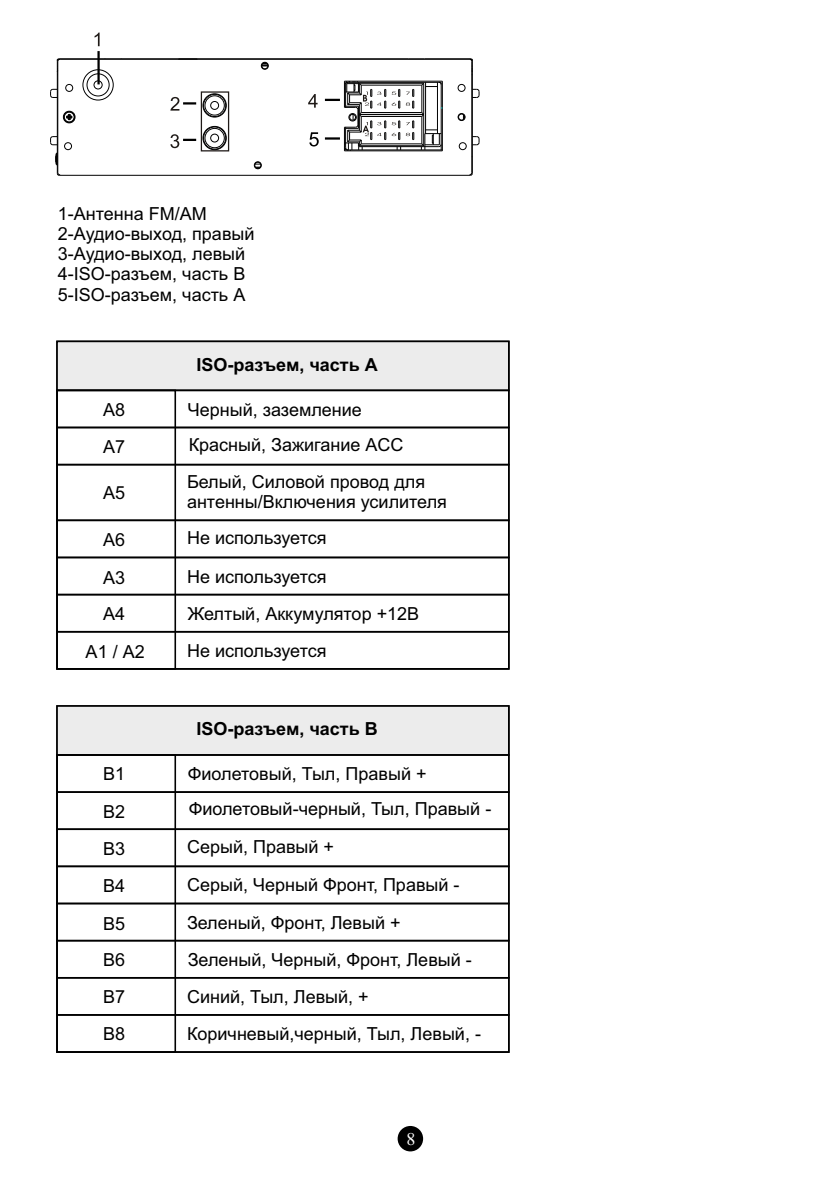
<style>
.page{position:relative;width:817px;height:1193px;background:#fff}
.page>*{position:absolute;margin:0;border:0;box-sizing:border-box;transform-origin:0 0}
.t1{font:18px/20px "Arial";color:#000}
.t2{font:700 18px "Arial";color:#000}
.t3{font:18px "Times New Roman";color:#fff}
</style>
<div class="page">
<div style="left:397px;top:1126px;width:26px;height:25px;background:#000;border-radius:50%"></div>
<div style="left:203px;top:126px;width:23px;height:24px;border:1px solid #000;border-radius:50%"></div>
<div style="left:203px;top:127px;width:23px;height:22px;border:1px solid #000;border-radius:50%"></div>
<div style="left:203px;top:94px;width:23px;height:23px;border:1px solid #000;border-radius:50%"></div>
<div style="left:205px;top:128px;width:19px;height:20px;border:1px solid #000;border-radius:50%"></div>
<div style="left:210px;top:134px;width:9px;height:8px;border:1px solid #000;border-radius:50%"></div>
<div style="left:205px;top:96px;width:19px;height:19px;border:1px solid #000;border-radius:50%"></div>
<div style="left:210px;top:101px;width:9px;height:9px;border:1px solid #000;border-radius:50%"></div>
<div style="left:201px;top:91px;width:28px;height:60px;border:1px solid #1f1a17"></div>
<div style="left:83px;top:69px;width:30px;height:31px;border:1px solid #000;border-radius:50%"></div>
<div style="left:87px;top:74px;width:22px;height:22px;border:1px solid #000;border-radius:50%"></div>
<div style="left:94px;top:81px;width:8px;height:8px;border:1px solid #000;border-radius:50%"></div>
<hr style="left:344px;top:81px;width:98px;height:1px;background:#000">
<hr style="left:344px;top:150px;width:98px;height:1px;background:#000">
<hr style="left:442px;top:81px;width:1px;height:70px;background:#000">
<hr style="left:348px;top:82px;width:91px;height:1px;background:#000">
<hr style="left:359px;top:83px;width:64px;height:1px;background:#000">
<hr style="left:361px;top:85px;width:61px;height:1px;background:#000">
<hr style="left:361px;top:112px;width:61px;height:1px;background:#000">
<hr style="left:359px;top:114px;width:64px;height:1px;background:#000">
<hr style="left:361px;top:116px;width:61px;height:1px;background:#000">
<hr style="left:361px;top:143px;width:61px;height:1px;background:#000">
<hr style="left:359px;top:145px;width:64px;height:1px;background:#000">
<hr style="left:358px;top:146px;width:81px;height:1px;background:#000">
<hr style="left:352px;top:149px;width:69px;height:1px;background:#000">
<svg style="left:421px;top:82px;width:21px;height:68px"></svg>
<hr style="left:97px;top:51px;width:3px;height:33px;background:#000">
<svg style="left:325px;top:81px;width:89px;height:70px"></svg>
<svg style="left:309px;top:132px;width:9px;height:14px"></svg>
<hr style="left:472px;top:72px;width:1px;height:101px;background:#000">
<hr style="left:59px;top:175px;width:411px;height:1px;background:#000">
<div style="left:458px;top:114px;width:7px;height:6px;border:1px solid #000;border-radius:50%"></div>
<svg style="left:50px;top:89px;width:7px;height:9px"></svg>
<svg style="left:50px;top:136px;width:7px;height:9px"></svg>
<svg style="left:472px;top:89px;width:7px;height:9px"></svg>
<svg style="left:472px;top:136px;width:7px;height:9px"></svg>
<div style="left:261px;top:62px;width:7px;height:7px;border:1px solid #000;border-radius:50%"></div>
<hr style="left:471px;top:62px;width:1px;height:110px;background:#000">
<hr style="left:60px;top:59px;width:409px;height:1px;background:#000">
<hr style="left:57px;top:62px;width:1px;height:110px;background:#000">
<div style="left:457px;top:113px;width:8px;height:8px;border:1px solid #000;border-radius:50%"></div>
<div style="left:459px;top:142px;width:7px;height:8px;border:1px solid #000;border-radius:50%"></div>
<div style="left:457px;top:84px;width:8px;height:8px;border:1px solid #000;border-radius:50%"></div>
<div style="left:65px;top:84px;width:8px;height:8px;border:1px solid #000;border-radius:50%"></div>
<div style="left:64px;top:142px;width:8px;height:8px;border:1px solid #000;border-radius:50%"></div>
<div style="left:254px;top:162px;width:7px;height:7px;border:1px solid #000;border-radius:50%"></div>
<div style="left:261px;top:62px;width:7px;height:8px;border:1px solid #000;border-radius:50%"></div>
<svg style="left:57px;top:172px;width:4px;height:4px"></svg>
<hr style="left:424px;top:58px;width:46px;height:1px;background:#000">
<hr style="left:121px;top:58px;width:287px;height:1px;background:#000">
<hr style="left:60px;top:58px;width:45px;height:1px;background:#000">
<svg style="left:408px;top:58px;width:16px;height:1px"></svg>
<svg style="left:178px;top:59px;width:20px;height:1px"></svg>
<svg style="left:105px;top:58px;width:17px;height:1px"></svg>
<svg style="left:57px;top:58px;width:4px;height:17px"></svg>
<svg style="left:469px;top:58px;width:4px;height:17px"></svg>
<svg style="left:262px;top:63px;width:6px;height:3px"></svg>
<div style="left:63px;top:111px;width:12px;height:12px;border:1px solid #000;border-radius:50%"></div>
<div style="left:64px;top:112px;width:10px;height:10px;border:1px solid #000;border-radius:50%"></div>
<div style="left:64px;top:111px;width:11px;height:12px;border:1px solid #000;border-radius:50%"></div>
<svg style="left:66px;top:114px;width:6px;height:6px"></svg>
<svg style="left:55px;top:152px;width:3px;height:14px"></svg>
<svg style="left:255px;top:164px;width:5px;height:5px"></svg>
<svg style="left:94px;top:33px;width:6px;height:13px"></svg>
<svg style="left:170px;top:97px;width:26px;height:14px"></svg>
<svg style="left:170px;top:134px;width:26px;height:14px"></svg>
<svg style="left:308px;top:94px;width:9px;height:14px"></svg>
<div style="left:56px;top:340px;width:454px;height:52px;background:#ececec"></div>
<div style="left:56px;top:705px;width:454px;height:51px;background:#ececec"></div>
<div style="left:56px;top:389px;width:120px;height:280px;border:2px solid #000"></div>
<div style="left:56px;top:754px;width:120px;height:299px;border:2px solid #000"></div>
<div style="left:56px;top:389px;width:453px;height:39px;border:2px solid #000"></div>
<div style="left:56px;top:754px;width:453px;height:39px;border:2px solid #000"></div>
<div style="left:56px;top:427px;width:453px;height:38px;border:2px solid #000"></div>
<div style="left:56px;top:791px;width:453px;height:39px;border:2px solid #000"></div>
<div style="left:56px;top:519px;width:453px;height:39px;border:2px solid #000"></div>
<div style="left:56px;top:865px;width:453px;height:39px;border:2px solid #000"></div>
<div style="left:56px;top:828px;width:453px;height:39px;border:2px solid #000"></div>
<div style="left:56px;top:594px;width:453px;height:38px;border:2px solid #000"></div>
<div style="left:56px;top:940px;width:453px;height:38px;border:2px solid #000"></div>
<div style="left:56px;top:631px;width:453px;height:38px;border:2px solid #000"></div>
<div style="left:56px;top:977px;width:453px;height:38px;border:2px solid #000"></div>
<div style="left:56px;top:1014px;width:453px;height:39px;border:2px solid #000"></div>
<p class="t1" style="left:58px;top:205px;width:198px">1- Антенна FM/AM<br>2- Аудио-выход, правый<br>3- Аудио-выход, левый<br>4- ISO-разъем, часть В<br>5- ISO-разъем, часть А</p>
<p class="t2" style="left:196px;top:357px;width:183px">ISO-разъем, часть А</p>
<p class="t1" style="left:103px;top:401px;width:24px">А8</p>
<p class="t1" style="left:188px;top:401px;width:175px">Черный, заземление</p>
<p class="t1" style="left:103px;top:439px;width:24px">А7</p>
<p class="t1" style="left:189px;top:436px;width:216px">Красный, Зажигание ACC</p>
<p class="t1" style="left:103px;top:484px;width:24px">А5</p>
<p class="t1" style="left:187px;top:474px;width:261px">Белый, Силовой провод для антенны/Включения усилителя</p>
<p class="t1" style="left:103px;top:531px;width:24px">А6</p>
<p class="t1" style="left:187px;top:530px;width:141px">Не используется</p>
<p class="t1" style="left:103px;top:569px;width:24px">А3</p>
<p class="t1" style="left:187px;top:568px;width:141px">Не используется</p>
<p class="t1" style="left:103px;top:605px;width:24px">А4</p>
<p class="t1" style="left:188px;top:606px;width:233px">Желтый, Аккумулятор +12В</p>
<p class="t1" style="left:86px;top:643px;width:61px">А1 / А2</p>
<p class="t1" style="left:187px;top:642px;width:141px">Не используется</p>
<p class="t2" style="left:196px;top:722px;width:183px">ISO-разъем, часть B</p>
<p class="t1" style="left:103px;top:766px;width:24px">B1</p>
<p class="t1" style="left:188px;top:766px;width:240px">Фиолетовый, Тыл, Правый +</p>
<p class="t1" style="left:103px;top:803px;width:24px">B2</p>
<p class="t1" style="left:189px;top:801px;width:304px">Фиолетовый-черный, Тыл, Правый -</p>
<p class="t1" style="left:103px;top:840px;width:24px">B3</p>
<p class="t1" style="left:187px;top:838px;width:149px">Серый, Правый +</p>
<p class="t1" style="left:103px;top:877px;width:24px">B4</p>
<p class="t1" style="left:187px;top:876px;width:274px">Серый, Черный Фронт, Правый -</p>
<p class="t1" style="left:103px;top:915px;width:24px">B5</p>
<p class="t1" style="left:187px;top:914px;width:215px">Зеленый, Фронт, Левый +</p>
<p class="t1" style="left:103px;top:951px;width:24px">B6</p>
<p class="t1" style="left:188px;top:951px;width:285px">Зеленый, Черный, Фронт, Левый -</p>
<p class="t1" style="left:103px;top:980px;width:24px;line-height:37.1px">B7<br>B8</p>
<p class="t1" style="left:187px;top:980px;width:295px;line-height:37.1px">Синий, Тыл, Левый, +<br>Коричневый,черный, Тыл, Левый, -</p>
<p class="t3" style="left:406px;top:1132px;width:10px">8</p>
</div>
